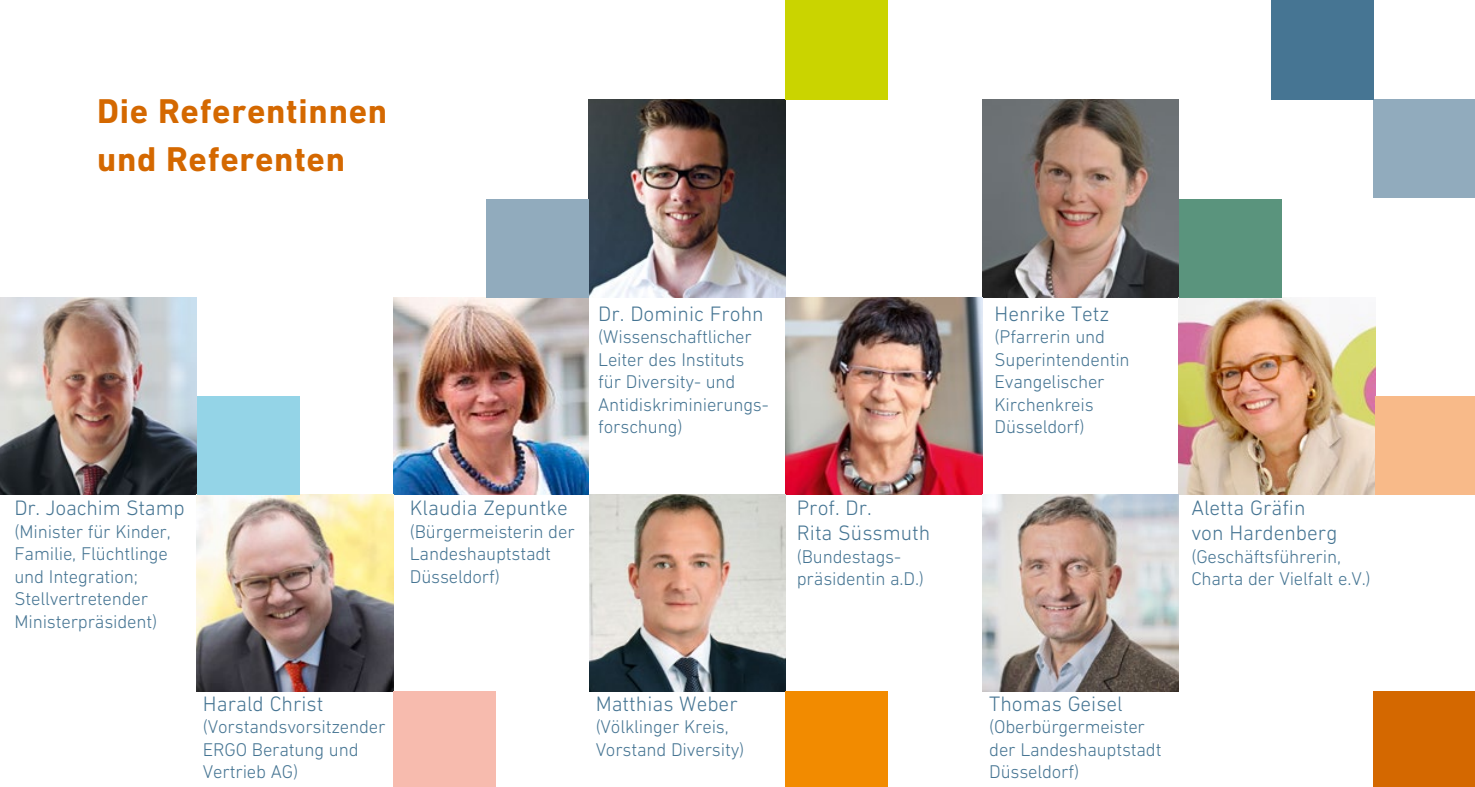
<style>
.page{position:relative;width:1475px;height:787px;background:#fff}
.page>*{position:absolute;margin:0;border:0;box-sizing:border-box;transform-origin:0 0}
.t1{font:700 35px "DIN Next LT Pro";letter-spacing:.02em;color:#d46800}
.t2{font:300 21.25px/25px "DIN Next LT Pro";color:#467593}
.t3{font:300 18.75px/22.5px "DIN Next LT Pro";letter-spacing:-.01em;color:#467593}
</style>
<div class="page">
<img style="left:588px;top:99px;width:197px;height:199px">
<img style="left:981px;top:99px;width:197px;height:199px">
<img style="left:1px;top:298px;width:196px;height:197px">
<img style="left:393px;top:298px;width:195px;height:196px">
<img style="left:785px;top:298px;width:196px;height:196px">
<img style="left:1178px;top:298px;width:197px;height:196px">
<img style="left:197px;top:494px;width:196px;height:197px">
<img style="left:589px;top:494px;width:196px;height:197px">
<img style="left:981px;top:494px;width:197px;height:197px">
<div style="left:785px;top:0;width:102px;height:99px;background:#cad400"></div>
<div style="left:486px;top:199px;width:102px;height:99px;background:#91abbd"></div>
<div style="left:393px;top:691px;width:103px;height:96px;background:#f7bbae"></div>
<div style="left:785px;top:691px;width:102px;height:96px;background:#f28b00"></div>
<div style="left:197px;top:396px;width:102px;height:98px;background:#94d4e7"></div>
<div style="left:1375px;top:396px;width:99px;height:98px;background:#f8ba89"></div>
<div style="left:1373px;top:691px;width:101px;height:96px;background:#d46800"></div>
<div style="left:1373px;top:99px;width:101px;height:98px;background:#91abbd"></div>
<div style="left:1178px;top:199px;width:103px;height:99px;background:#5a947d"></div>
<div style="left:1271px;top:0;width:102px;height:99px;background:#467593"></div>
<p class="t1" style="left:97px;top:91px;width:291px">Die Referentinnen</p>
<p class="t1" style="left:97px;top:138px;width:249px">und Referenten</p>
<p class="t2" style="left:14px;top:495px;width:172px">Dr. Joachim Stamp</p>
<p class="t3" style="left:14px;top:520px;width:158px">(Minister für Kinder,<br>Familie, Flüchtlinge und Integration;<br>Stellvertretender<br>Ministerpräsident)</p>
<p class="t2" style="left:203px;top:690px;width:122px">Harald Christ</p>
<p class="t3" style="left:203px;top:715px;width:184px">(Vorstandsvorsitzender<br>ERGO Beratung und<br>Vertrieb AG)</p>
<p class="t2" style="left:598px;top:301px;width:167px">Dr. Dominic Frohn</p>
<p class="t3" style="left:598px;top:325px;width:172px">(Wissenschaftlicher<br>Leiter des Instituts für Diversity- und<br>Antidiskriminierungs&shy;forschung)</p>
<p class="t2" style="left:410px;top:495px;width:159px">Klaudia Zepuntke</p>
<p class="t3" style="left:410px;top:520px;width:166px">(Bürgermeisterin der<br>Landeshauptstadt<br>Düsseldorf)</p>
<p class="t2" style="left:595px;top:690px;width:143px">Matthias Weber</p>
<p class="t3" style="left:595px;top:715px;width:150px">(Völklinger Kreis,<br>Vorstand Diversity)</p>
<p class="t2" style="left:796px;top:495px;width:135px">Prof. Dr.<br>Rita Süssmuth</p>
<p class="t3" style="left:796px;top:545px;width:129px">(Bundestags&shy;präsidentin a.D.)</p>
<p class="t2" style="left:994px;top:301px;width:116px">Henrike Tetz</p>
<p class="t3" style="left:994px;top:325px;width:137px">(Pfarrerin und<br>Superintendentin<br>Evangelischer<br>Kirchenkreis<br>Düsseldorf)</p>
<p class="t2" style="left:1191px;top:495px;width:148px">Aletta Gräfin von Hardenberg</p>
<p class="t3" style="left:1191px;top:545px;width:181px">(Geschäftsführerin,<br>Charta der Vielfalt e.V.)</p>
<p class="t2" style="left:989px;top:690px;width:135px">Thomas Geisel</p>
<p class="t3" style="left:989px;top:715px;width:174px">(Oberbürgermeister der Landeshauptstadt<br>Düsseldorf)</p>
</div>
